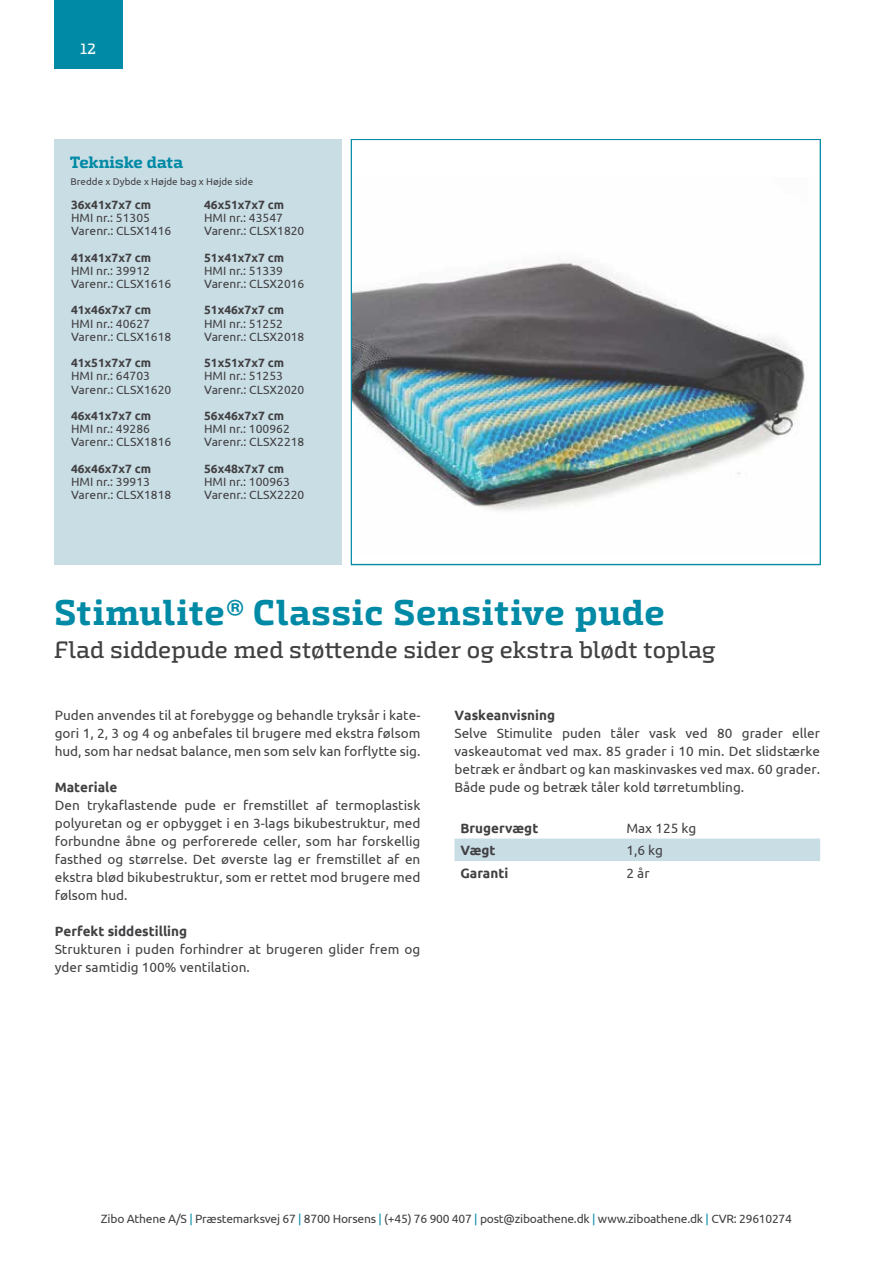
<style>
.page{position:relative;width:893px;height:1263px;background:#fff}
.page>*{position:absolute;margin:0;border:0;box-sizing:border-box;transform-origin:0 0}
.t1{font:700 36px "Exo Slab Pro";letter-spacing:.015em;color:#008aa5}
.t2{font:500 24px "Exo Slab Pro";letter-spacing:-.01em;color:#414042}
.t3{font:700 16.5px "Exo Slab Pro";letter-spacing:-.015em;color:#008aa5}
.t4{font:500 15px "Exo Slab Pro";color:#fff}
.t5{font:13.5px/18px "Ubuntu";color:#414042;text-align:justify}
.t6{font:700 13.5px "Ubuntu";color:#414042}
.t7{font:12px/13.2px "Ubuntu";color:#414042}
.t8{font:700 12px "Ubuntu";color:#414042}
.t9{font:12px "Ubuntu";letter-spacing:-.02em;color:#414042}
.t10{font:9.75px "Ubuntu";color:#414042}
.s1{color:#008aa5}
</style>
<div class="page">
<div style="left:54px;top:0;width:68px;height:69px;background:#008aa5"></div>
<div style="left:54px;top:140px;width:287px;height:425px;background:#c9dde5"></div>
<div style="left:454px;top:838px;width:366px;height:23px;background:#c9dde5"></div>
<img style="left:353px;top:261px;width:453px;height:250px">
<p class="t4" style="left:80px;top:40px;width:17px">12</p>
<p class="t3" style="left:70px;top:152px;width:115px">Tekniske data</p>
<p class="t10" style="left:71px;top:175px;width:184px">Bredde x Dybde x Højde bag x Højde side</p>
<p class="t8" style="left:71px;top:197px;width:82px">36x41x7x7 cm</p>
<p class="t7" style="left:71px;top:211px;width:102px">HMI nr.: 51305<br>Varenr.: CLSX1416</p>
<p class="t8" style="left:71px;top:249px;width:82px">41x41x7x7 cm</p>
<p class="t7" style="left:71px;top:264px;width:102px">HMI nr.: 39912<br>Varenr.: CLSX1616</p>
<p class="t8" style="left:71px;top:302px;width:82px">41x46x7x7 cm</p>
<p class="t7" style="left:71px;top:316px;width:102px">HMI nr.: 40627<br>Varenr.: CLSX1618</p>
<p class="t8" style="left:71px;top:355px;width:82px">41x51x7x7 cm</p>
<p class="t7" style="left:71px;top:369px;width:102px">HMI nr.: 64703<br>Varenr.: CLSX1620</p>
<p class="t8" style="left:71px;top:408px;width:82px">46x41x7x7 cm</p>
<p class="t7" style="left:71px;top:422px;width:102px">HMI nr.: 49286<br>Varenr.: CLSX1816</p>
<p class="t8" style="left:71px;top:461px;width:82px">46x46x7x7 cm</p>
<p class="t7" style="left:71px;top:475px;width:102px">HMI nr.: 39913<br>Varenr.: CLSX1818</p>
<p class="t8" style="left:204px;top:197px;width:82px">46x51x7x7 cm</p>
<p class="t7" style="left:204px;top:211px;width:102px">HMI nr.: 43547<br>Varenr.: CLSX1820</p>
<p class="t8" style="left:204px;top:249px;width:82px">51x41x7x7 cm</p>
<p class="t7" style="left:204px;top:264px;width:102px">HMI nr.: 51339<br>Varenr.: CLSX2016</p>
<p class="t8" style="left:204px;top:302px;width:82px">51x46x7x7 cm</p>
<p class="t7" style="left:204px;top:316px;width:102px">HMI nr.: 51252<br>Varenr.: CLSX2018</p>
<p class="t8" style="left:204px;top:355px;width:82px">51x51x7x7 cm</p>
<p class="t7" style="left:204px;top:369px;width:102px">HMI nr.: 51253<br>Varenr.: CLSX2020</p>
<p class="t8" style="left:204px;top:408px;width:82px">56x46x7x7 cm</p>
<p class="t7" style="left:204px;top:422px;width:102px">HMI nr.: 100962<br>Varenr.: CLSX2218</p>
<p class="t8" style="left:204px;top:461px;width:82px">56x48x7x7 cm</p>
<p class="t7" style="left:204px;top:475px;width:102px">HMI nr.: 100963<br>Varenr.: CLSX2220</p>
<h1 class="t1" style="left:54px;top:590px;width:613px">Stimulite® Classic Sensitive pude</h1>
<h2 class="t2" style="left:54px;top:635px;width:663px">Flad siddepude med støttende sider og ekstra blødt toplag</h2>
<p class="t5" style="left:55px;top:706px;width:367px">Puden anvendes til at forebygge og behandle tryksår i kate&shy;gori 1, 2, 3 og 4 og anbefales til brugere med ekstra følsom hud, som har nedsat balance, men som selv kan forflytte sig.</p>
<p class="t6" style="left:55px;top:778px;width:64px">Materiale</p>
<p class="t5" style="left:55px;top:796px;width:367px">Den trykaflastende pude er fremstillet af termoplastisk polyuretan og er opbygget i en 3-lags bikubestruktur, med forbundne åbne og perforerede celler, som har forskellig fasthed og størrelse. Det øverste lag er fremstillet af en ekstra blød bikubestruktur, som er rettet mod brugere med følsom hud.</p>
<p class="t6" style="left:55px;top:922px;width:134px">Perfekt siddestilling</p>
<p class="t5" style="left:55px;top:940px;width:367px">Strukturen i puden forhindrer at brugeren glider frem og yder samtidig 100% ventilation.</p>
<p class="t6" style="left:454px;top:706px;width:102px">Vaskeanvisning</p>
<p class="t5" style="left:454px;top:724px;width:367px">Selve Stimulite puden tåler vask ved 80 grader eller vaskeautomat ved max. 85 grader i 10 min. Det slidstærke betræk er åndbart og kan maskinvaskes ved max. 60 grader.<br>Både pude og betræk tåler kold tørretumbling.</p>
<p class="t6" style="left:460px;top:819px;width:79px">Brugervægt</p>
<p class="t5" style="left:626px;top:818px;width:71px">Max 125 kg</p>
<p class="t6" style="left:460px;top:841px;width:37px">Vægt</p>
<p class="t5" style="left:626px;top:841px;width:38px">1,6 kg</p>
<p class="t6" style="left:460px;top:864px;width:49px">Garanti</p>
<p class="t5" style="left:626px;top:863px;width:25px">2 år</p>
<p class="t9" style="left:101px;top:1211px;width:693px">Zibo Athene A/S <span class="s1">|</span> Præstemarksvej 67 <span class="s1">|</span> 8700 Horsens <span class="s1">|</span> (+45) 76 900 407 <span class="s1">|</span> post@ziboathene.dk <span class="s1">|</span> www.ziboathene.dk <span class="s1">|</span> CVR: 29610274</p>
</div>
